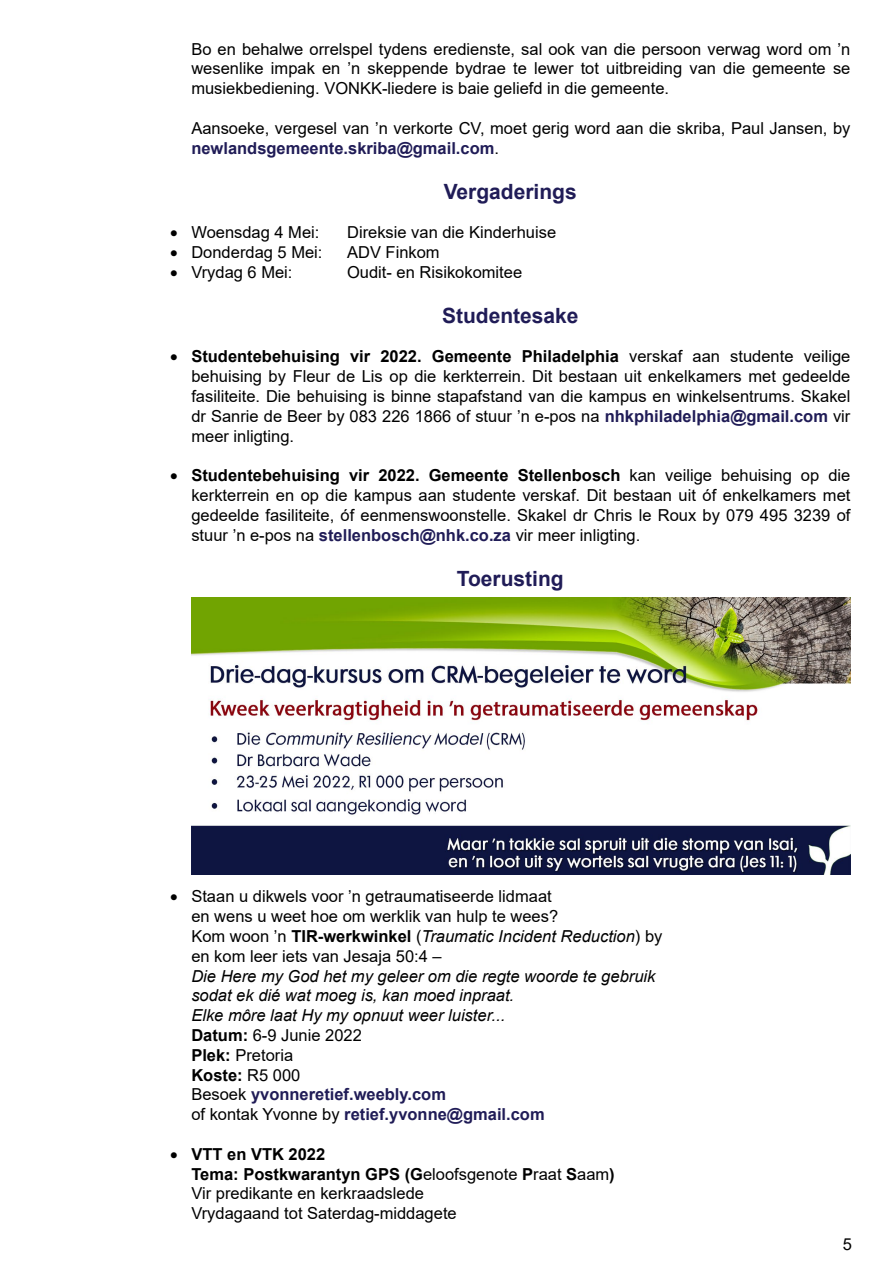
<style>
.page{position:relative;width:893px;height:1263px;background:#fff}
.page>*{position:absolute;margin:0;border:0;box-sizing:border-box;transform-origin:0 0}
.t1{font:700 21px "Arial";color:#201c57}
.t2{font:16.5px/19.8px "Arial";color:#000;text-align:justify}
.t3{font:italic 16.5px/19.8px "Arial";color:#000}
.s1{font-weight:700;color:#201c57}
.s2{font-weight:700}
.s3{font-style:italic}
.s4{font-weight:700;font-style:normal}
.s5{font-style:normal}
.s6{font-weight:700;font-style:normal;color:#201c57}
</style>
<div class="page">
<img style="left:191px;top:598px;width:659px;height:276px">
<p class="t2" style="left:191px;top:39px;width:661px">Bo en behalwe orrelspel tydens eredienste, sal ook van die persoon verwag word om ’n wesenlike impak en ’n skeppende bydrae te lewer tot uitbreiding van die gemeente se musiekbediening. VONKK-liedere is baie geliefd in die gemeente.</p>
<p class="t2" style="left:191px;top:118px;width:661px">Aansoeke, vergesel van ’n verkorte CV, moet gerig word aan die skriba, Paul Jansen, by <span class="s1">newlandsgemeente.skriba@gmail.com</span>.</p>
<p class="t1" style="left:444px;top:176px;width:135px">Vergaderings</p>
<p class="t2" style="left:170px;top:222px;width:151px">• Woensdag 4 Mei:</p>
<p class="t2" style="left:347px;top:222px;width:211px">Direksie van die Kinderhuise</p>
<p class="t2" style="left:170px;top:242px;width:154px">• Donderdag 5 Mei:</p>
<p class="t2" style="left:347px;top:242px;width:94px">ADV Finkom</p>
<p class="t2" style="left:170px;top:262px;width:124px">• Vrydag 6 Mei:</p>
<p class="t2" style="left:347px;top:262px;width:177px">Oudit- en Risikokomitee</p>
<p class="t1" style="left:442px;top:301px;width:138px">Studentesake</p>
<p class="t2" style="left:191px;top:347px;width:661px;text-indent:-21px">• <span class="s2">Studentebehuising vir 2022. Gemeente Philadelphia</span> verskaf aan studente veilige behuising by Fleur de Lis op die kerkterrein. Dit bestaan uit enkelkamers met gedeelde fasiliteite. Die behuising is binne stapafstand van die kampus en winkelsentrums. Skakel dr Sanrie de Beer by 083 226 1866 of stuur ’n e-pos na <span class="s1">nhkphiladelphia@gmail.com</span> vir meer inligting.</p>
<p class="t2" style="left:191px;top:465px;width:661px;text-indent:-21px">• <span class="s2">Studentebehuising vir 2022. Gemeente Stellenbosch</span> kan veilige behuising op die kerkterrein en op die kampus aan studente verskaf. Dit bestaan uit óf enkelkamers met gedeelde fasiliteite, óf eenmenswoonstelle. Skakel dr Chris le Roux by 079 495 3239 of stuur ’n e-pos na <span class="s1">stellenbosch@nhk.co.za</span> vir meer inligting.</p>
<p class="t1" style="left:457px;top:563px;width:108px">Toerusting</p>
<p class="t2" style="left:191px;top:887px;width:473px;text-align:left;text-indent:-21px">• Staan u dikwels voor ’n getraumatiseerde lidmaat<br>en wens u weet hoe om werklik van hulp te wees?<br>Kom woon ’n <span class="s2">TIR-werkwinkel</span> (<span class="s3">Traumatic Incident Reduction</span>) by en kom leer iets van Jesaja 50:4 –</p>
<p class="t3" style="left:191px;top:966px;width:466px">Die Here my God het my geleer om die regte woorde te gebruik sodat ek dié wat moeg is, kan moed inpraat.<br>Elke môre laat Hy my opnuut weer luister...<br><span class="s4">Datum:</span> <span class="s5">6-9 Junie 2022<br></span><span class="s4">Plek:</span> <span class="s5">Pretoria<br></span><span class="s4">Koste:</span> <span class="s5">R5 000<br>Besoek</span> <span class="s6">yvonneretief.weebly.com<br></span><span class="s5">of kontak Yvonne by</span> <span class="s6">retief.yvonne@gmail.com</span></p>
<p class="t2" style="left:191px;top:1144px;width:425px;text-align:left;text-indent:-21px">• <span class="s2">VTT en VTK 2022<br>Tema: Postkwarantyn GPS (G</span>eloofsgenote <span class="s2">P</span>raat <span class="s2">S</span>aam<span class="s2">)<br></span>Vir predikante en kerkraadslede<br>Vrydagaand tot Saterdag-middagete</p>
<p class="t2" style="left:843px;top:1234px;width:11px">5</p>
</div>
